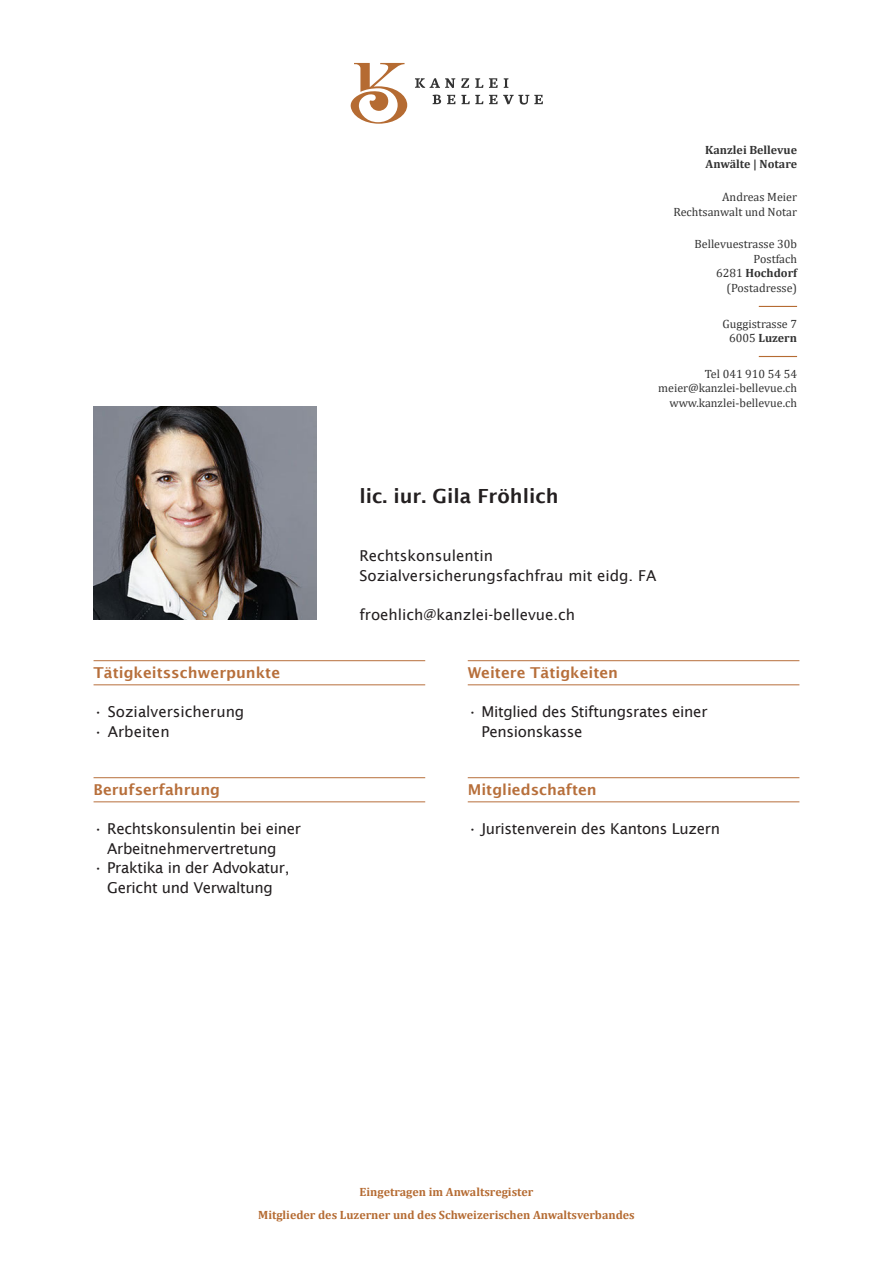
<style>
.page{position:relative;width:893px;height:1263px;background:#fff}
.page>*{position:absolute;margin:0;border:0;box-sizing:border-box;transform-origin:0 0}
.t1{font:600 19.5px "Lucida Sans";color:#231f20}
.t2{font:15px/19.5px "Lucida Sans";letter-spacing:-.02em;color:#231f20}
.t3{font:15px/19.5px "Lucida Sans";color:#231f20}
.t4{font:600 15px "Lucida Sans";color:#b76f3b}
.t5{font:12px/14.7px "Cambria";color:#333;text-align:right}
.t6{font:700 12px/22.5px "Cambria";color:#b56b32;text-align:center}
.t7{font:700 12px/14.7px "Cambria";color:#333}
.s1{font-weight:700}
</style>
<div class="page">
<svg style="left:350px;top:63px;width:57px;height:61px"></svg>
<svg style="left:461px;top:78px;width:8px;height:10px"></svg>
<svg style="left:475px;top:78px;width:8px;height:10px"></svg>
<svg style="left:489px;top:78px;width:9px;height:10px"></svg>
<svg style="left:504px;top:78px;width:4px;height:10px"></svg>
<svg style="left:447px;top:95px;width:8px;height:9px"></svg>
<svg style="left:461px;top:95px;width:22px;height:9px"></svg>
<svg style="left:489px;top:95px;width:54px;height:10px"></svg>
<svg style="left:432px;top:95px;width:9px;height:9px"></svg>
<svg style="left:415px;top:78px;width:40px;height:10px"></svg>
<hr style="left:759px;top:306px;width:38px;height:1px;background:#b56b32">
<hr style="left:759px;top:356px;width:38px;height:1px;background:#b56b32">
<hr style="left:94px;top:660px;width:331px;height:1px;background:#b76f3b">
<hr style="left:94px;top:684px;width:331px;height:1px;background:#b76f3b">
<hr style="left:94px;top:777px;width:331px;height:1px;background:#b76f3b">
<hr style="left:94px;top:801px;width:331px;height:1px;background:#b76f3b">
<hr style="left:468px;top:660px;width:331px;height:1px;background:#b76f3b">
<hr style="left:468px;top:684px;width:331px;height:1px;background:#b76f3b">
<hr style="left:468px;top:777px;width:331px;height:1px;background:#b76f3b">
<hr style="left:468px;top:801px;width:331px;height:1px;background:#b76f3b">
<img style="left:94px;top:407px;width:223px;height:213px">
<h1 class="t1" style="left:359px;top:484px;width:201px">lic. iur. Gila Fröhlich</h1>
<p class="t7" style="left:705px;top:142px;width:93px">Kanzlei Bellevue<br>Anwälte | Notare</p>
<p class="t5" style="left:673px;top:189px;width:125px">Andreas Meier<br>Rechtsanwalt und Notar</p>
<p class="t5" style="left:695px;top:236px;width:104px">Bellevuestrasse 30b<br>Postfach<br>6281 <span class="s1">Hochdorf </span>(Postadresse)</p>
<p class="t5" style="left:723px;top:316px;width:76px;text-align:center">Guggistrasse 7<br>6005 <span class="s1">Luzern</span></p>
<p class="t5" style="left:658px;top:366px;width:140px">Tel 041 910 54 54 meier@kanzlei-bellevue.ch www.kanzlei-bellevue.ch</p>
<p class="t4" style="left:94px;top:664px;width:188px">Tätigkeitsschwerpunkte</p>
<p class="t3" style="left:94px;top:702px;width:152px">• Sozialversicherung</p>
<p class="t3" style="left:94px;top:721px;width:78px">• Arbeiten</p>
<p class="t4" style="left:94px;top:781px;width:128px">Berufserfahrung</p>
<p class="t2" style="left:107px;top:819px;width:195px;text-indent:-14px">• Rechtskonsulentin bei einer<br>Arbeitnehmervertretung</p>
<p class="t2" style="left:94px;top:858px;width:197px;text-align:center">• Praktika in der Advokatur,<br>Gericht und Verwaltung</p>
<p class="t3" style="left:359px;top:546px;width:299px">Rechtskonsulentin<br>Sozialversicherungsfachfrau mit eidg. FA</p>
<p class="t3" style="left:359px;top:604px;width:217px">froehlich@kanzlei-bellevue.ch</p>
<p class="t4" style="left:468px;top:664px;width:152px">Weitere Tätigkeiten</p>
<p class="t2" style="left:481px;top:702px;width:228px;text-indent:-14px">• Mitglied des Stiftungsrates einer<br>Pensionskasse</p>
<p class="t4" style="left:468px;top:781px;width:131px">Mitgliedschaften</p>
<p class="t2" style="left:468px;top:819px;width:254px">• Juristenverein des Kantons Luzern</p>
<p class="t6" style="left:258px;top:1180px;width:378px">Eingetragen im Anwaltsregister<br>Mitglieder des Luzerner und des Schweizerischen Anwaltsverbandes</p>
</div>
